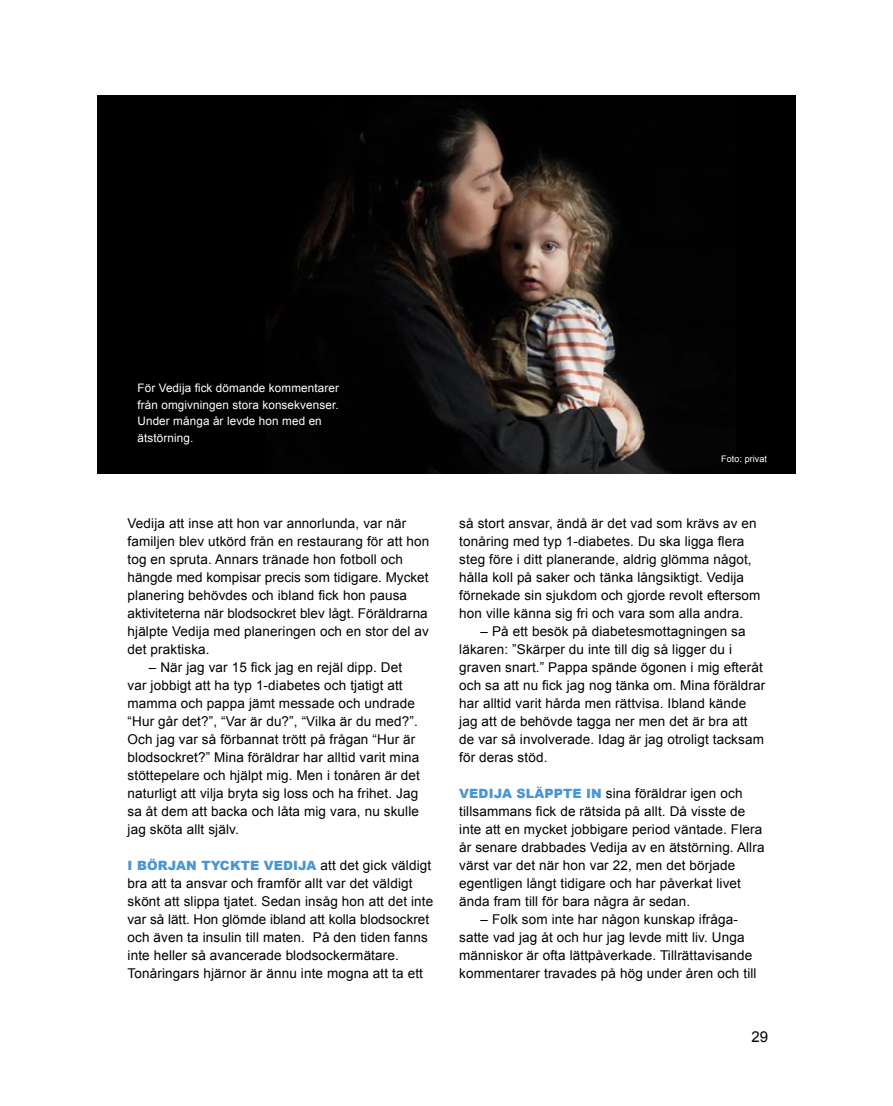
<style>
.page{position:relative;width:893px;height:1106px;background:#fff}
.page>*{position:absolute;margin:0;border:0;box-sizing:border-box;transform-origin:0 0}
.t1{font:15px "Arial";color:#000}
.t2{font:13.5px/18px "Arial";letter-spacing:.01em;color:#000}
.t3{font:900 12.75px "Arial";letter-spacing:.01em;color:#4a96d2}
.t4{font:11.7px/16.5px "Arial";letter-spacing:.01em;color:#fff}
.t5{font:9px "Arial";letter-spacing:.01em;color:#fff}
.s1{font-weight:400;font-size:13.5px;color:#000}
.s2{font-weight:900;font-size:12.75px;color:#4a96d2}
</style>
<div class="page">
<img style="left:98px;top:96px;width:697px;height:378px">
<p class="t4" style="left:137px;top:380px;width:203px">För Vedija fick dömande kommentarer från omgivningen stora konsekvenser.<br>Under många år levde hon med en ätstörning.</p>
<p class="t2" style="left:128px;top:514px;width:303px">Vedija att inse att hon var annorlunda, var när familjen blev utkörd från en restaurang för att hon tog en spruta. Annars tränade hon fotboll och hängde med kompisar precis som tidigare. Mycket planering behövdes och ibland fick hon pausa aktiviteterna när blodsockret blev lågt. Föräldrarna hjälpte Vedija med planeringen och en stor del av det praktiska.</p>
<p class="t2" style="left:128px;top:658px;width:294px;text-indent:21px">– När jag var 15 fick jag en rejäl dipp. Det var jobbigt att ha typ 1-diabetes och tjatigt att mamma och pappa jämt messade och undrade “Hur går det?”, “Var är du?”, “Vilka är du med?”.<br>Och jag var så förbannat trött på frågan “Hur är blodsockret?” Mina föräldrar har alltid varit mina stöttepelare och hjälpt mig. Men i tonåren är det naturligt att vilja bryta sig loss och ha frihet. Jag sa åt dem att backa och låta mig vara, nu skulle jag sköta allt själv.</p>
<p class="t3" style="left:128px;top:858px;width:305px">I BÖRJAN TYCKTE VEDIJA <span class="s1">att det gick väldigt</span></p>
<p class="t2" style="left:128px;top:874px;width:307px">bra att ta ansvar och framför allt var det väldigt skönt att slippa tjatet. Sedan insåg hon att det inte var så lätt. Hon glömde ibland att kolla blodsockret och även ta insulin till maten. På den tiden fanns inte heller så avancerade blodsockermätare.<br>Tonåringars hjärnor är ännu inte mogna att ta ett</p>
<p class="t5" style="left:721px;top:453px;width:48px">Foto: privat</p>
<p class="t2" style="left:459px;top:514px;width:303px">så stort ansvar, ändå är det vad som krävs av en tonåring med typ 1-diabetes. Du ska ligga flera steg före i ditt planerande, aldrig glömma något, hålla koll på saker och tänka långsiktigt. Vedija förnekade sin sjukdom och gjorde revolt eftersom hon ville känna sig fri och vara som alla andra.</p>
<p class="t2" style="left:459px;top:622px;width:308px;text-indent:21px">– På ett besök på diabetesmottagningen sa läkaren: ”Skärper du inte till dig så ligger du i graven snart.” Pappa spände ögonen i mig efteråt och sa att nu fick jag nog tänka om. Mina föräldrar har alltid varit hårda men rättvisa. Ibland kände jag att de behövde tagga ner men det är bra att de var så involverade. Idag är jag otroligt tacksam för deras stöd.</p>
<p class="t2" style="left:459px;top:784px;width:307px"><span class="s2">VEDIJA SLÄPPTE IN</span> sina föräldrar igen och tillsammans fick de rätsida på allt. Då visste de inte att en mycket jobbigare period väntade. Flera år senare drabbades Vedija av en ätstörning. Allra värst var det när hon var 22, men det började egentligen långt tidigare och har påverkat livet ända fram till för bara några år sedan.</p>
<p class="t2" style="left:459px;top:910px;width:299px;text-indent:21px">– Folk som inte har någon kunskap ifråga&shy;satte vad jag åt och hur jag levde mitt liv. Unga människor är ofta lättpåverkade. Tillrättavisande kommentarer travades på hög under åren och till</p>
<p class="t1" style="left:751px;top:1026px;width:18px">29</p>
</div>
